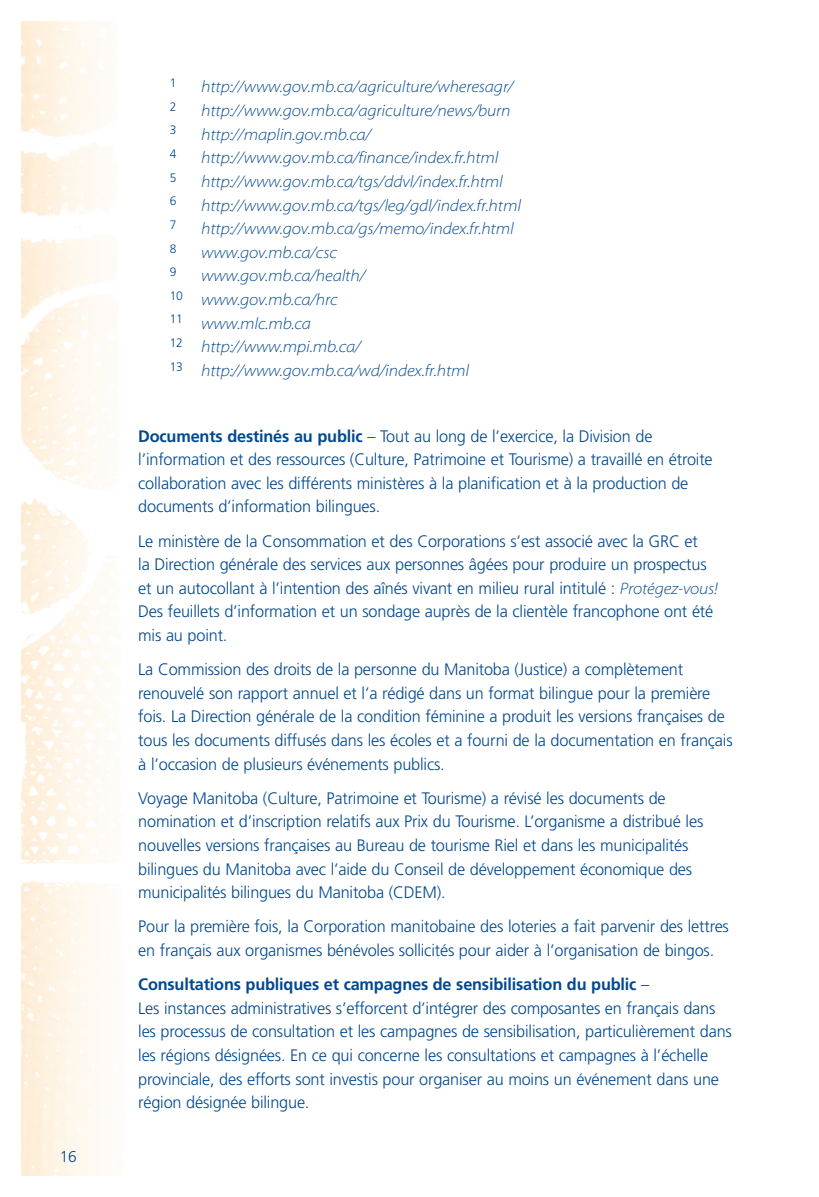
<style>
.page{position:relative;width:819px;height:1197px;background:#fff}
.page>*{position:absolute;margin:0;border:0;box-sizing:border-box;transform-origin:0 0}
.t1{font:300 16.62px/23.6px "Frutiger";letter-spacing:-.01em;color:#014990}
.t2{font:16.62px/23.6px "Myriad MM It 215 700";letter-spacing:-.005em;color:#014990}
.t3{font:300 15.75px "Frutiger";color:#014990}
.t4{font:300 12.25px "Frutiger";color:#014990}
.s1{font-weight:700}
.s2{font-family:"Myriad MM It 215 700";font-weight:400}
</style>
<div class="page">
<img style="left:21px;top:21px;width:87px;height:1155px">
<p class="t3" style="left:60px;top:1150px;width:18px">16</p>
<p class="t4" style="left:170px;top:78px;width:8px">1</p>
<p class="t2" style="left:201px;top:77px;width:314px">http://www.gov.mb.ca/agriculture/wheresagr/</p>
<p class="t4" style="left:170px;top:102px;width:8px">2</p>
<p class="t2" style="left:201px;top:100px;width:311px">http://www.gov.mb.ca/agriculture/news/burn</p>
<p class="t4" style="left:170px;top:125px;width:8px">3</p>
<p class="t2" style="left:201px;top:124px;width:172px">http://maplin.gov.mb.ca/</p>
<p class="t4" style="left:170px;top:149px;width:8px">4</p>
<p class="t2" style="left:201px;top:147px;width:299px">http://www.gov.mb.ca/finance/index.fr.html</p>
<p class="t4" style="left:170px;top:172px;width:8px">5</p>
<p class="t2" style="left:201px;top:171px;width:303px">http://www.gov.mb.ca/tgs/ddvl/index.fr.html</p>
<p class="t4" style="left:170px;top:196px;width:8px">6</p>
<p class="t2" style="left:201px;top:195px;width:321px">http://www.gov.mb.ca/tgs/leg/gdl/index.fr.html</p>
<p class="t4" style="left:170px;top:220px;width:8px">7</p>
<p class="t2" style="left:201px;top:218px;width:314px">http://www.gov.mb.ca/gs/memo/index.fr.html</p>
<p class="t4" style="left:170px;top:243px;width:8px">8</p>
<p class="t2" style="left:201px;top:242px;width:137px">www.gov.mb.ca/csc</p>
<p class="t4" style="left:170px;top:267px;width:8px">9</p>
<p class="t2" style="left:170px;top:266px;width:301px;text-indent:32px">www.gov.mb.ca/health/<br><sup>10</sup> www.gov.mb.ca/hrc<br><sup>11</sup> www.mlc.mb.ca<br><sup>12</sup> http://www.mpi.mb.ca/<br><sup>13</sup> http://www.gov.mb.ca/wd/index.fr.html</p>
<p class="t1" style="left:138px;top:425px;width:576px"><span class="s1">Documents destinés au public</span> – Tout au long de l’exercice, la Division de l’information et des ressources (Culture, Patrimoine et Tourisme) a travaillé en étroite collaboration avec les différents ministères à la planification et à la production de documents d’information bilingues.</p>
<p class="t1" style="left:138px;top:530px;width:581px">Le ministère de la Consommation et des Corporations s’est associé avec la GRC et<br>la Direction générale des services aux personnes âgées pour produire un prospectus et un autocollant à l’intention des aînés vivant en milieu rural intitulé : <span class="s2">Protégez-vous!<br></span>Des feuillets d’information et un sondage auprès de la clientèle francophone ont été mis au point.</p>
<p class="t1" style="left:138px;top:659px;width:596px">La Commission des droits de la personne du Manitoba (Justice) a complètement renouvelé son rapport annuel et l’a rédigé dans un format bilingue pour la première fois. La Direction générale de la condition féminine a produit les versions françaises de tous les documents diffusés dans les écoles et a fourni de la documentation en français à l’occasion de plusieurs événements publics.</p>
<p class="t1" style="left:138px;top:787px;width:567px">Voyage Manitoba (Culture, Patrimoine et Tourisme) a révisé les documents de nomination et d’inscription relatifs aux Prix du Tourisme. L’organisme a distribué les nouvelles versions françaises au Bureau de tourisme Riel et dans les municipalités bilingues du Manitoba avec l’aide du Conseil de développement économique des municipalités bilingues du Manitoba (CDEM).</p>
<p class="t1" style="left:138px;top:916px;width:592px">Pour la première fois, la Corporation manitobaine des loteries a fait parvenir des lettres en français aux organismes bénévoles sollicités pour aider à l’organisation de bingos.</p>
<p class="t1" style="left:138px;top:974px;width:595px"><span class="s1">Consultations publiques et campagnes de sensibilisation du public</span> –<br>Les instances administratives s’efforcent d’intégrer des composantes en français dans les processus de consultation et les campagnes de sensibilisation, particulièrement dans les régions désignées. En ce qui concerne les consultations et campagnes à l’échelle provinciale, des efforts sont investis pour organiser au moins un événement dans une région désignée bilingue.</p>
</div>
